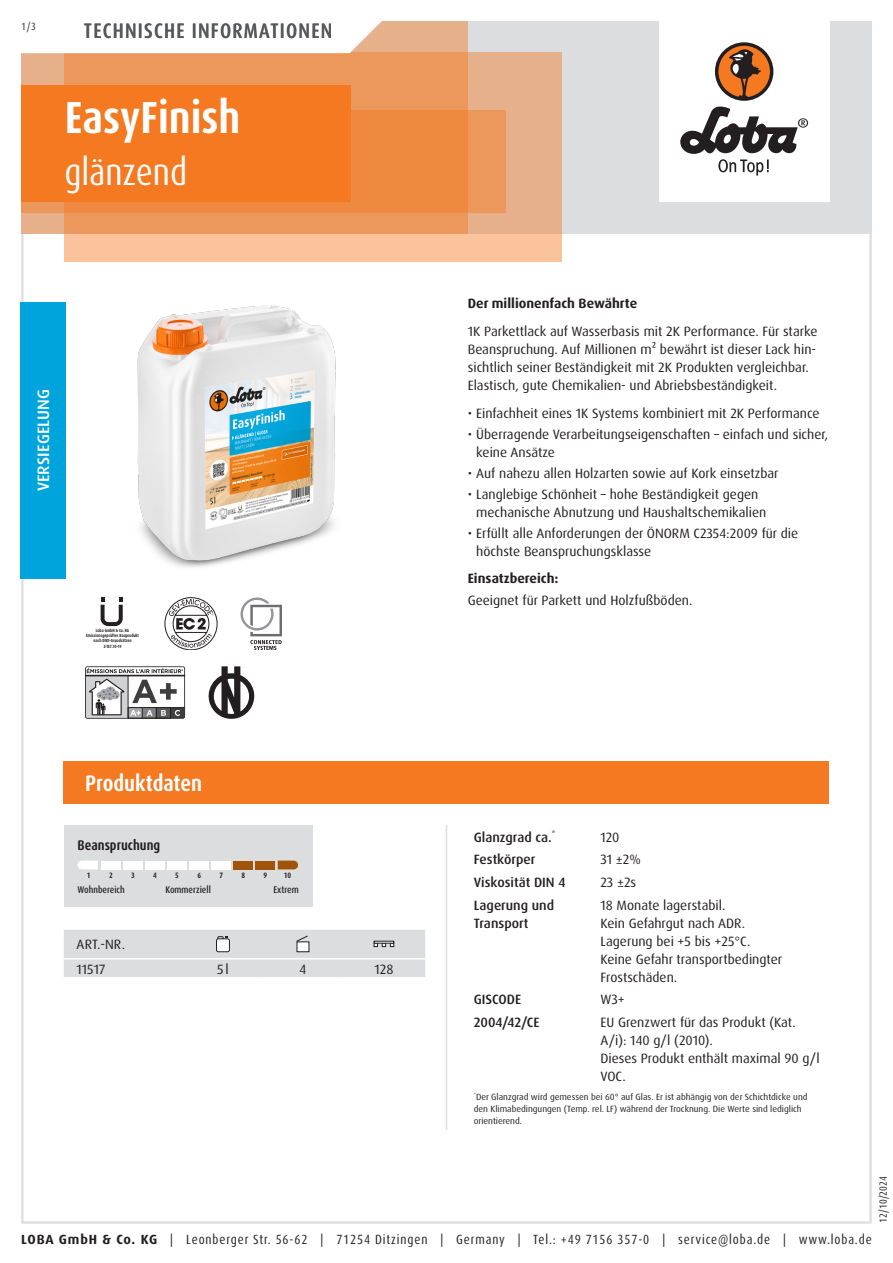
<style>
.page{position:relative;width:893px;height:1263px;background:#fff}
.page>*{position:absolute;margin:0;border:0;box-sizing:border-box;transform-origin:0 0}
.Produktname_weiss{font:700 condensed 45px "Dax Pro";color:#fff}
.Variante_weiss{font:condensed 37.5px "Dax Pro";color:#fff}
.Abschnitt{font:700 condensed 22.5px "Dax Pro";color:#fff}
.TI{font:500 condensed 21px "Dax Pro";letter-spacing:.06em;color:#57585a}
.Produktart_Versiegelung{font:500 16.5px "Dax Pro";letter-spacing:.01em;color:#fff}
.skala_name{font:700 condensed 14.1px "Dax Pro";color:#231f20}
.Text{font:13.5px/18px "Dax Pro";color:#231f20}
.Text_ohne_Silbentrennung{font:13.5px/18px "Dax Pro";color:#231f20}
.Text_Medium{font:500 13.5px/18px "Dax Pro";color:#231f20}
.Text_Bold{font:700 13.5px "Dax Pro";color:#231f20}
.Text_Großbuchstaben{font:13.5px "Dax Pro";color:#231f20}
.Text_zentriert{font:13.5px "Dax Pro";color:#231f20}
.t1{font:condensed 13.35px "Dax Pro";letter-spacing:.065em;color:#231f20}
.t2{font:condensed 10.5px "Dax Pro";color:#231f20}
.t3{font:500 condensed 10.5px "Dax Pro";color:#57585a}
.skala_desc_left{font:500 condensed 9.75px "Dax Pro";color:#231f20}
.skala_desc_middle{font:500 condensed 9.75px "Dax Pro";color:#231f20}
.skala_desc_right{font:500 condensed 9.75px "Dax Pro";color:#231f20}
.Footnote{font:9px/12px "Dax Pro";color:#231f20}
.skala_number{font:700 condensed 7.8px "Dax Pro";color:#231f20}
.t4{font:700 4.5px/5.2px "Dax Pro";color:#231f20;text-align:center;scale:.82 1}
.s1{font-weight:700;font-stretch:normal}
</style>
<div class="page">
<hr style="left:446px;top:825px;width:1px;height:305px;background:#dcdddf">
<svg style="left:64px;top:929px;width:361px;height:48px;background:#dcdddf"></svg>
<hr style="left:374px;top:941px;width:20px;height:2px;background:#fff">
<div style="left:64px;top:825px;width:249px;height:82px;background:#dcdddf"></div>
<svg style="left:78px;top:860px;width:20px;height:9px"></svg>
<div style="left:101px;top:860px;width:20px;height:9px;background:#fff"></div>
<div style="left:123px;top:860px;width:20px;height:9px;background:#fff"></div>
<div style="left:145px;top:860px;width:20px;height:9px;background:#fff"></div>
<div style="left:167px;top:860px;width:20px;height:9px;background:#fff"></div>
<div style="left:189px;top:860px;width:20px;height:9px;background:#fff"></div>
<div style="left:212px;top:860px;width:19px;height:9px;background:#fff"></div>
<div style="left:234px;top:860px;width:19px;height:9px;background:#a15409"></div>
<div style="left:256px;top:860px;width:19px;height:9px;background:#a15409"></div>
<svg style="left:278px;top:860px;width:20px;height:9px"></svg>
<div style="left:64px;top:761px;width:765px;height:43px;background:#f47921"></div>
<svg style="left:101px;top:597px;width:22px;height:29px"></svg>
<svg style="left:165px;top:597px;width:52px;height:53px"></svg>
<svg style="left:241px;top:597px;width:41px;height:53px"></svg>
<svg style="left:85px;top:666px;width:100px;height:53px"></svg>
<svg style="left:209px;top:666px;width:45px;height:53px"></svg>
<img style="left:137px;top:305px;width:199px;height:263px">
<div style="left:20px;top:302px;width:46px;height:276px;background:#00a4dc"></div>
<div style="left:21px;top:21px;width:851px;height:213px;background:#dcdddf"></div>
<div style="left:659px;top:0;width:170px;height:202px;background:#fff"></div>
<svg style="left:680px;top:106px;width:128px;height:70px"></svg>
<div style="left:715px;top:42px;width:58px;height:59px;background:#231f20;border-radius:50%"></div>
<svg style="left:718px;top:45px;width:52px;height:52px"></svg>
<div style="left:64px;top:52px;width:497px;height:209px;background:linear-gradient(to right,#fec79f,#efb992)"></div>
<div style="left:21px;top:111px;width:485px;height:102px;background:#ec975b"></div>
<svg style="left:21px;top:21px;width:447px;height:213px;background:#ec9355"></svg>
<svg style="left:21px;top:21px;width:411px;height:34px;background:#faede4"></svg>
<div style="left:21px;top:85px;width:330px;height:117px;background:#f47921"></div>
<p class="t3" style="left:21px;top:19px;width:16px">1/3</p>
<p class="TI" style="left:84px;top:17px;width:250px">TECHNISCHE INFORMATIONEN</p>
<p class="Produktname_weiss" style="left:65px;top:89px;width:177px">EasyFinish</p>
<p class="Variante_weiss" style="left:64px;top:148px;width:124px">glänzend</p>
<p class="Produktart_Versiegelung" style="left:33px;top:491px;width:104px;rotate:-90deg">VERSIEGELUNG</p>
<p class="t4" style="left:86px;top:628px;width:66px">Loba GmbH &amp; Co. KG<br>Emissionsgeprüftes Bauprodukt nach DIBt-Grundsätzen<br>Z-157.10-19</p>
<p class="Abschnitt" style="left:85px;top:769px;width:119px">Produktdaten</p>
<p class="skala_name" style="left:78px;top:836px;width:84px">Beanspruchung</p>
<p class="skala_number" style="left:87px;top:871px;width:5px">1</p>
<p class="skala_number" style="left:109px;top:871px;width:5px">2</p>
<p class="skala_number" style="left:131px;top:871px;width:5px">3</p>
<p class="skala_number" style="left:153px;top:871px;width:5px">4</p>
<p class="skala_number" style="left:175px;top:871px;width:5px">5</p>
<p class="skala_number" style="left:197px;top:871px;width:5px">6</p>
<p class="skala_number" style="left:219px;top:871px;width:5px">7</p>
<p class="skala_number" style="left:241px;top:871px;width:5px">8</p>
<p class="skala_number" style="left:264px;top:871px;width:5px">9</p>
<p class="skala_number" style="left:284px;top:871px;width:9px">10</p>
<p class="skala_desc_left" style="left:78px;top:883px;width:49px">Wohnbereich</p>
<p class="skala_desc_middle" style="left:165px;top:883px;width:47px">Kommerziell</p>
<p class="skala_desc_right" style="left:273px;top:883px;width:27px">Extrem</p>
<p class="Text_Großbuchstaben" style="left:77px;top:936px;width:50px">ART.-NR.</p>
<p class="Text" style="left:77px;top:960px;width:30px">11517</p>
<p class="Text_zentriert" style="left:217px;top:960px;width:13px">5l</p>
<p class="Text_zentriert" style="left:299px;top:960px;width:8px">4</p>
<p class="Text_zentriert" style="left:374px;top:960px;width:20px">128</p>
<p class="Text_Bold" style="left:468px;top:295px;width:171px">Der millionenfach Bewährte</p>
<p class="Text" style="left:468px;top:323px;width:351px">1K Parkettlack auf Wasserbasis mit 2K Performance. Für starke Beanspruchung. Auf Millionen m² bewährt ist dieser Lack hin&shy;sichtlich seiner Beständigkeit mit 2K Produkten vergleichbar.<br>Elastisch, gute Chemikalien- und Abriebsbeständigkeit.</p>
<p class="Text" style="left:468px;top:404px;width:353px">• Einfachheit eines 1K Systems kombiniert mit 2K Performance</p>
<p class="Text" style="left:476px;top:425px;width:353px;text-indent:-9px">• Überragende Verarbeitungseigenschaften – einfach und sicher, keine Ansätze</p>
<p class="Text" style="left:468px;top:464px;width:312px">• Auf nahezu allen Holzarten sowie auf Kork einsetzbar</p>
<p class="Text" style="left:476px;top:485px;width:292px;text-indent:-9px">• Langlebige Schönheit – hohe Beständigkeit gegen mechanische Abnutzung und Haushaltschemikalien</p>
<p class="Text" style="left:476px;top:524px;width:323px;text-indent:-9px">• Erfüllt alle Anforderungen der ÖNORM C2354:2009 für die höchste Beanspruchungsklasse</p>
<p class="Text_Bold" style="left:468px;top:570px;width:92px">Einsatzbereich:</p>
<p class="Text" style="left:468px;top:591px;width:226px">Geeignet für Parkett und Holzfußböden.</p>
<p class="Text_Medium" style="left:474px;top:828px;width:83px">Glanzgrad ca.<sup>*</sup></p>
<p class="Text_ohne_Silbentrennung" style="left:600px;top:828px;width:21px">120</p>
<p class="Text_Medium" style="left:474px;top:851px;width:63px">Festkörper</p>
<p class="Text_ohne_Silbentrennung" style="left:600px;top:851px;width:42px">31 ±2%</p>
<p class="Text_Medium" style="left:474px;top:873px;width:93px">Viskosität DIN 4</p>
<p class="Text_ohne_Silbentrennung" style="left:600px;top:873px;width:37px">23 ±2s</p>
<p class="Text_Medium" style="left:474px;top:896px;width:82px">Lagerung und<br>Transport</p>
<p class="Text_ohne_Silbentrennung" style="left:600px;top:896px;width:127px">18 Monate lagerstabil.</p>
<p class="Text_ohne_Silbentrennung" style="left:600px;top:914px;width:146px">Kein Gefahrgut nach ADR.</p>
<p class="Text_ohne_Silbentrennung" style="left:600px;top:932px;width:183px">Lagerung bei +5 bis +25°C.<br>Keine Gefahr transportbedingter<br>Frostschäden.</p>
<p class="Text_Medium" style="left:474px;top:990px;width:49px">GISCODE</p>
<p class="Text_ohne_Silbentrennung" style="left:600px;top:990px;width:26px">W3+</p>
<p class="Text_Medium" style="left:474px;top:1013px;width:67px">2004/42/CE</p>
<p class="Text_ohne_Silbentrennung" style="left:600px;top:1013px;width:197px">EU Grenzwert für das Produkt (Kat.<br>A/i): 140 g/l (2010).</p>
<p class="Text_ohne_Silbentrennung" style="left:600px;top:1049px;width:221px">Dieses Produkt enthält maximal 90 g/l<br>VOC.</p>
<p class="Footnote" style="left:474px;top:1091px;width:335px"><sup>*</sup>Der Glanzgrad wird gemessen bei 60° auf Glas. Er ist abhängig von der Schichtdicke und den Klimabedingungen (Temp. rel. LF) während der Trocknung. Die Werte sind lediglich orientierend.</p>
<p class="t2" style="left:876px;top:1222px;width:48px;rotate:-90deg">12/10/2024</p>
<p class="t1" style="left:21px;top:1230px;width:852px"><span class="s1">LOBA GmbH &amp; Co. KG</span> | Leonberger Str. 56-62 | 71254 Ditzingen | Germany | Tel.: +49 7156 357-0 | service@loba.de | www.loba.de</p>
</div>
